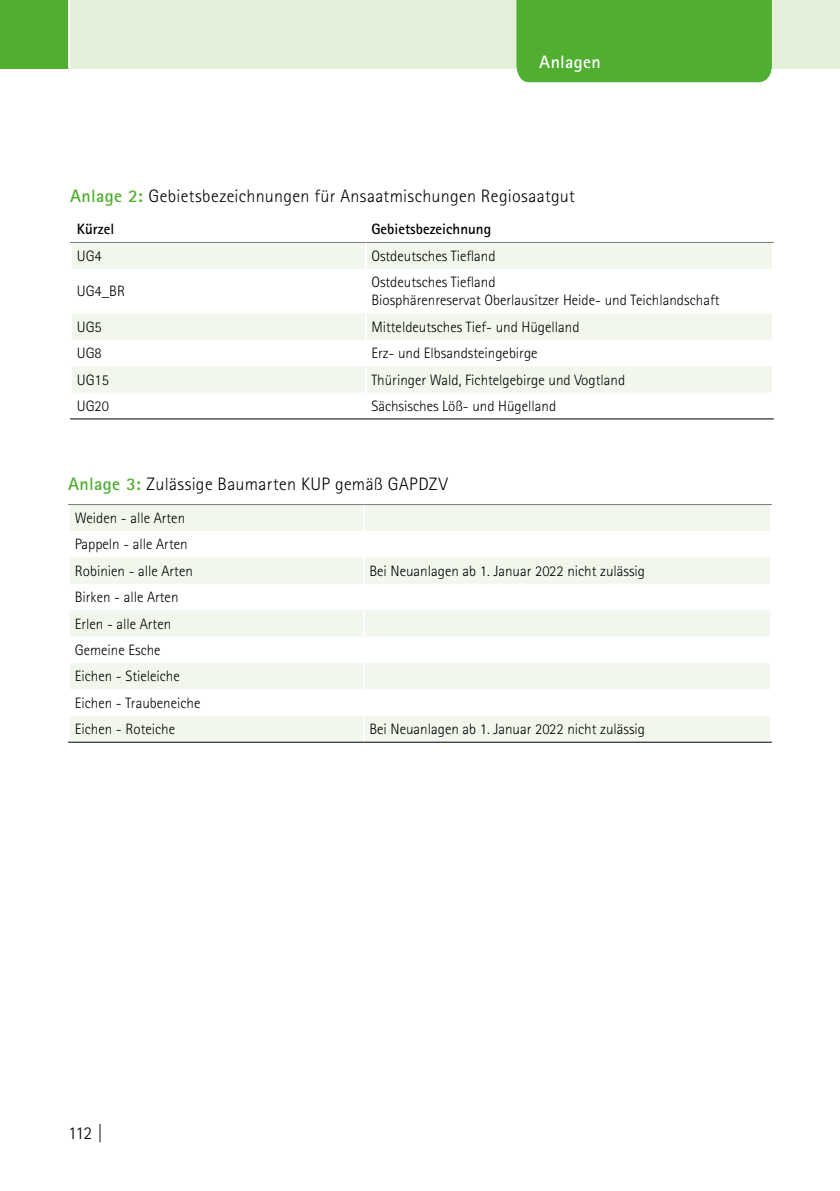
<style>
.page{position:relative;width:840px;height:1191px;background:#fff}
.page>*{position:absolute;margin:0;border:0;box-sizing:border-box;transform-origin:0 0}
.t1{font:300 18px "Rotis Sans Serif Pro";letter-spacing:.02em;color:#000}
.t2{font:700 18px "Rotis Sans Serif Pro";letter-spacing:.02em;color:#fff}
.Tabelle{font:300 15px "Rotis Sans Serif Pro";color:#000}
.Tabelle-2{font:700 15px "Rotis Sans Serif Pro";color:#000}
.s1{font-weight:700;color:#50ae30}
</style>
<div class="page">
<hr style="left:839px;top:0;width:1px;height:68px;background:#e3efd9">
<div style="left:68px;top:0;width:771px;height:68px;background:#e3efd9"></div>
<div style="left:516px;top:0;width:255px;height:82px;background:#50ae30"></div>
<div style="left:0;top:0;width:68px;height:68px;background:#50ae30"></div>
<hr style="left:68px;top:0;width:2px;height:68px;background:#fff">
<svg style="left:72px;top:243px;width:699px;height:149px;fill:#f1f7ec"></svg>
<hr style="left:364px;top:243px;width:2px;height:26px;background:#fff">
<hr style="left:364px;top:269px;width:2px;height:44px;background:#fff">
<hr style="left:364px;top:313px;width:2px;height:27px;background:#fff">
<hr style="left:364px;top:340px;width:2px;height:26px;background:#fff">
<hr style="left:364px;top:366px;width:2px;height:26px;background:#fff">
<hr style="left:70px;top:242px;width:295px;height:1px;background:#7b7b7a">
<hr style="left:365px;top:242px;width:408px;height:1px;background:#7b7b7a">
<hr style="left:70px;top:418px;width:295px;height:1px;background:#000">
<hr style="left:365px;top:418px;width:408px;height:1px;background:#000">
<svg style="left:70px;top:505px;width:699px;height:236px;fill:#f1f7ec"></svg>
<svg style="left:70px;top:689px;width:699px;height:27px"></svg>
<hr style="left:362px;top:505px;width:2px;height:26px;background:#fff">
<hr style="left:362px;top:531px;width:2px;height:26px;background:#fff">
<hr style="left:362px;top:557px;width:2px;height:27px;background:#fff">
<hr style="left:362px;top:584px;width:2px;height:26px;background:#fff">
<hr style="left:362px;top:610px;width:2px;height:26px;background:#fff">
<hr style="left:362px;top:636px;width:2px;height:27px;background:#fff">
<hr style="left:68px;top:504px;width:295px;height:1px;background:#7b7b7a">
<hr style="left:363px;top:504px;width:408px;height:1px;background:#7b7b7a">
<hr style="left:362px;top:663px;width:2px;height:26px;background:#fff">
<hr style="left:362px;top:689px;width:2px;height:27px;background:#fff">
<hr style="left:362px;top:716px;width:2px;height:25px;background:#fff">
<hr style="left:68px;top:741px;width:295px;height:1px;background:#000">
<hr style="left:363px;top:741px;width:408px;height:1px;background:#000">
<p class="t2" style="left:539px;top:51px;width:63px">Anlagen</p>
<p class="t1" style="left:70px;top:186px;width:506px"><span class="s1">Anlage 2:</span> Gebietsbezeichnungen für Ansaatmischungen Regiosaatgut</p>
<p class="Tabelle-2" style="left:77px;top:220px;width:39px">Kürzel</p>
<p class="Tabelle-2" style="left:371px;top:220px;width:121px">Gebietsbezeichnung</p>
<p class="Tabelle" style="left:77px;top:247px;width:27px">UG4</p>
<p class="Tabelle" style="left:371px;top:247px;width:126px">Ostdeutsches Tiefland</p>
<p class="Tabelle" style="left:77px;top:283px;width:50px">UG4_BR</p>
<p class="Tabelle" style="left:371px;top:274px;width:126px">Ostdeutsches Tiefland</p>
<p class="Tabelle" style="left:371px;top:292px;width:349px">Biosphärenreservat Oberlausitzer Heide- und Teichlandschaft</p>
<p class="Tabelle" style="left:77px;top:318px;width:27px">UG5</p>
<p class="Tabelle" style="left:371px;top:318px;width:210px">Mitteldeutsches Tief- und Hügelland</p>
<p class="Tabelle" style="left:77px;top:344px;width:27px">UG8</p>
<p class="Tabelle" style="left:371px;top:344px;width:168px">Erz- und Elbsandsteingebirge</p>
<p class="Tabelle" style="left:77px;top:371px;width:34px">UG15</p>
<p class="Tabelle" style="left:371px;top:371px;width:255px">Thüringer Wald, Fichtelgebirge und Vogtland</p>
<p class="Tabelle" style="left:77px;top:397px;width:34px">UG20</p>
<p class="Tabelle" style="left:371px;top:397px;width:186px">Sächsisches Löß- und Hügelland</p>
<p class="t1" style="left:68px;top:474px;width:381px"><span class="s1">Anlage 3:</span> Zulässige Baumarten KUP gemäß GAPDZV</p>
<p class="Tabelle" style="left:75px;top:509px;width:112px">Weiden - alle Arten</p>
<p class="Tabelle" style="left:75px;top:535px;width:114px">Pappeln - alle Arten</p>
<p class="Tabelle" style="left:75px;top:562px;width:120px">Robinien - alle Arten</p>
<p class="Tabelle" style="left:369px;top:562px;width:277px">Bei Neuanlagen ab 1. Januar 2022 nicht zulässig</p>
<p class="Tabelle" style="left:75px;top:588px;width:105px">Birken - alle Arten</p>
<p class="Tabelle" style="left:75px;top:615px;width:98px">Erlen - alle Arten</p>
<p class="Tabelle" style="left:75px;top:641px;width:87px">Gemeine Esche</p>
<p class="Tabelle" style="left:75px;top:667px;width:106px">Eichen - Stieleiche</p>
<p class="Tabelle" style="left:75px;top:694px;width:127px">Eichen - Traubeneiche</p>
<p class="Tabelle" style="left:75px;top:720px;width:102px">Eichen - Roteiche</p>
<p class="Tabelle" style="left:369px;top:720px;width:277px">Bei Neuanlagen ab 1. Januar 2022 nicht zulässig</p>
<p class="t1" style="left:68px;top:1122px;width:37px">112 |</p>
</div>
